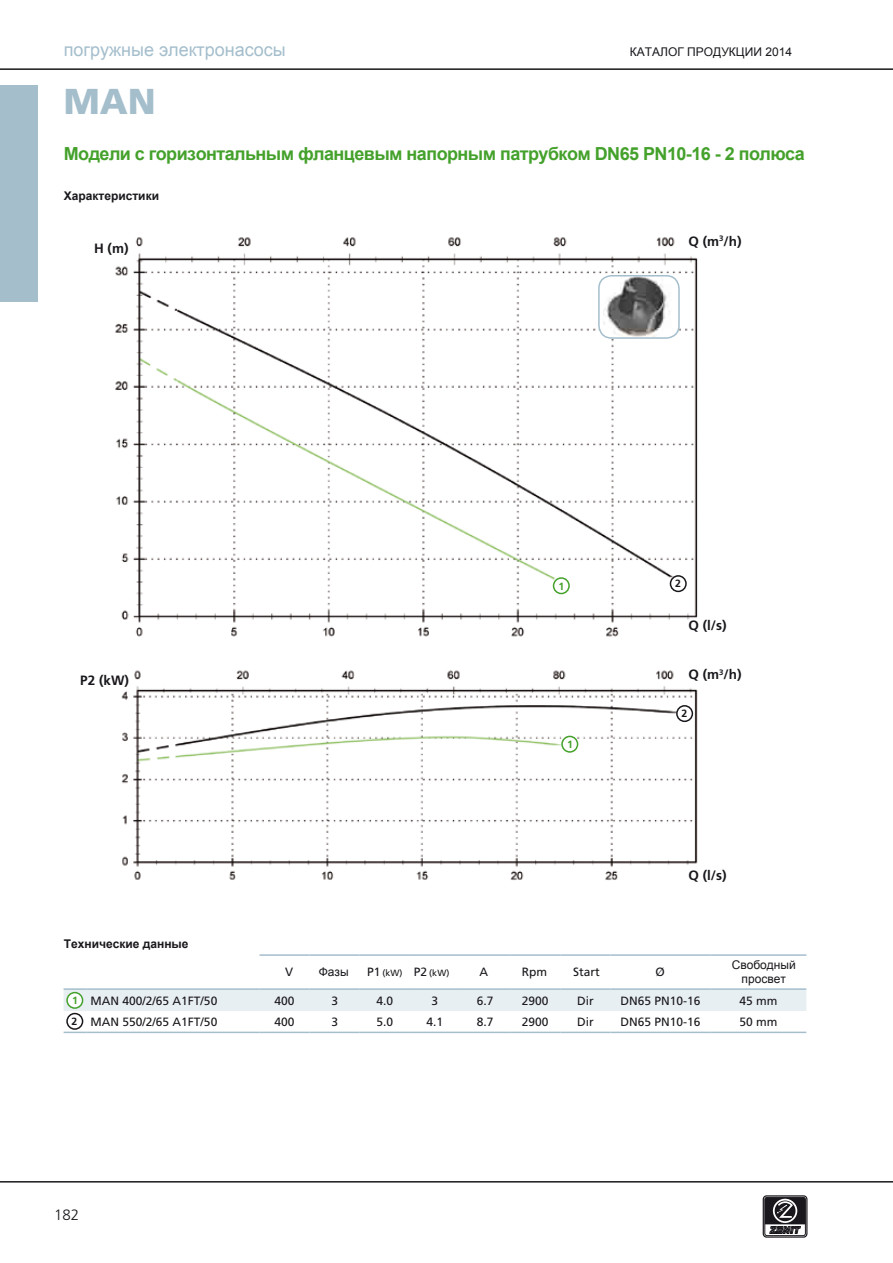
<style>
.page{position:relative;width:893px;height:1263px;background:#fff}
.page>*{position:absolute;margin:0;border:0;box-sizing:border-box;transform-origin:0 0}
.t1{font:900 36px "Frutiger";color:#a4becc}
.t2{font:700 18px "Arial";letter-spacing:-.03em;color:#44a12b}
.t3{font:18px "Arial";color:#a4becc}
.t4{font:300 15px "Frutiger";color:#1a171c}
.t5{font:700 13.5px "Frutiger";color:#1a171c}
.t6{font:12px "Frutiger";color:#1a171c}
.t7{font:700 12px "Arial";color:#1a171c}
.t8{font:12px "Arial";color:#1a171c}
.t9{font:12px/14.4px "Arial";color:#1a171c;text-align:center}
.t10{font:700 10.5px "Frutiger";color:#44a12b}
.t11{font:700 10.5px "Frutiger";color:#1a171c}
.t12{font:9px "Frutiger";color:#1a171c}
.s1{font-size:12px}
</style>
<div class="page">
<div style="left:0;top:85px;width:38px;height:217px;background:#a4becc"></div>
<hr style="left:0;top:68px;width:893px;height:2px;background:#1a171c">
<hr style="left:0;top:1181px;width:893px;height:1px;background:#1a171c">
<div style="left:763px;top:1195px;width:44px;height:42px;border:1px solid #1a171c;border-radius:3px"></div>
<div style="left:765px;top:1197px;width:41px;height:39px;border:1px solid #1a171c;border-radius:2px"></div>
<svg style="left:765px;top:1197px;width:40px;height:37px"></svg>
<img style="left:115px;top:237px;width:583px;height:400px">
<svg style="left:64px;top:990px;width:742px;height:40px"></svg>
<hr style="left:259px;top:954px;width:51px;height:2px;background:#a4becc">
<hr style="left:310px;top:954px;width:50px;height:2px;background:#a4becc">
<hr style="left:360px;top:954px;width:50px;height:2px;background:#a4becc">
<hr style="left:410px;top:954px;width:50px;height:2px;background:#a4becc">
<hr style="left:460px;top:954px;width:50px;height:2px;background:#a4becc">
<hr style="left:510px;top:954px;width:50px;height:2px;background:#a4becc">
<hr style="left:560px;top:954px;width:50px;height:2px;background:#a4becc">
<hr style="left:610px;top:954px;width:101px;height:2px;background:#a4becc">
<hr style="left:711px;top:954px;width:95px;height:2px;background:#a4becc">
<hr style="left:259px;top:988px;width:51px;height:2px;background:#a4becc">
<hr style="left:310px;top:988px;width:50px;height:2px;background:#a4becc">
<hr style="left:360px;top:988px;width:50px;height:2px;background:#a4becc">
<hr style="left:410px;top:988px;width:50px;height:2px;background:#a4becc">
<hr style="left:460px;top:988px;width:50px;height:2px;background:#a4becc">
<hr style="left:510px;top:988px;width:50px;height:2px;background:#a4becc">
<hr style="left:560px;top:988px;width:50px;height:2px;background:#a4becc">
<hr style="left:610px;top:988px;width:101px;height:2px;background:#a4becc">
<hr style="left:711px;top:988px;width:95px;height:2px;background:#a4becc">
<hr style="left:64px;top:988px;width:22px;height:2px;background:#a4becc">
<hr style="left:86px;top:988px;width:173px;height:2px;background:#a4becc">
<hr style="left:64px;top:1031px;width:22px;height:2px;background:#a4becc">
<hr style="left:86px;top:1031px;width:173px;height:2px;background:#a4becc">
<hr style="left:259px;top:1031px;width:51px;height:2px;background:#a4becc">
<hr style="left:310px;top:1031px;width:50px;height:2px;background:#a4becc">
<hr style="left:360px;top:1031px;width:50px;height:2px;background:#a4becc">
<hr style="left:410px;top:1031px;width:50px;height:2px;background:#a4becc">
<hr style="left:460px;top:1031px;width:50px;height:2px;background:#a4becc">
<hr style="left:510px;top:1031px;width:50px;height:2px;background:#a4becc">
<hr style="left:560px;top:1031px;width:50px;height:2px;background:#a4becc">
<hr style="left:610px;top:1031px;width:101px;height:2px;background:#a4becc">
<hr style="left:711px;top:1031px;width:95px;height:2px;background:#a4becc">
<img style="left:121px;top:670px;width:577px;height:210px">
<div style="left:67px;top:992px;width:16px;height:16px;background:#fff;border-radius:50%"></div>
<div style="left:66px;top:992px;width:17px;height:17px;border:2px solid #44a12b;border-radius:50%"></div>
<div style="left:67px;top:1013px;width:16px;height:16px;background:#fff;border-radius:50%"></div>
<div style="left:66px;top:1013px;width:17px;height:17px;border:2px solid #1a171c;border-radius:50%"></div>
<div style="left:599px;top:276px;width:80px;height:62px;background:#fff;border-radius:13px"></div>
<img style="left:603px;top:276px;width:73px;height:62px">
<div style="left:598px;top:275px;width:82px;height:64px;border:2px solid #a4becc;border-radius:13px"></div>
<div style="left:562px;top:736px;width:16px;height:16px;background:#fff;border-radius:50%"></div>
<div style="left:561px;top:736px;width:17px;height:17px;border:2px solid #44a12b;border-radius:50%"></div>
<div style="left:677px;top:706px;width:15px;height:15px;background:#fff;border-radius:50%"></div>
<div style="left:676px;top:705px;width:17px;height:17px;border:2px solid #1a171c;border-radius:50%"></div>
<div style="left:554px;top:578px;width:15px;height:15px;background:#fff;border-radius:50%"></div>
<div style="left:553px;top:577px;width:17px;height:17px;border:2px solid #44a12b;border-radius:50%"></div>
<div style="left:670px;top:576px;width:16px;height:15px;background:#fff;border-radius:50%"></div>
<div style="left:670px;top:575px;width:17px;height:17px;border:2px solid #1a171c;border-radius:50%"></div>
<h2 class="t3" style="left:64px;top:38px;width:223px">погружные электронасосы</h2>
<p class="t8" style="left:630px;top:44px;width:164px">КАТАЛОГ ПРОДУКЦИИ 2014</p>
<h1 class="t1" style="left:64px;top:79px;width:94px">MAN</h1>
<h2 class="t2" style="left:64px;top:142px;width:742px">Модели с горизонтальным фланцевым напорным патрубком DN65 PN10-16 - 2 полюса</h2>
<p class="t7" style="left:64px;top:188px;width:97px">Характеристики</p>
<p class="t5" style="left:94px;top:240px;width:36px">H (m)</p>
<p class="t5" style="left:688px;top:233px;width:55px">Q (m<sup>3</sup>/h)</p>
<p class="t5" style="left:80px;top:673px;width:50px">P2 (kW)</p>
<p class="t7" style="left:64px;top:936px;width:126px">Технические данные</p>
<p class="t10" style="left:559px;top:580px;width:7px">1</p>
<p class="t11" style="left:675px;top:578px;width:7px">2</p>
<p class="t5" style="left:688px;top:617px;width:40px">Q (l/s)</p>
<p class="t5" style="left:688px;top:666px;width:55px">Q (m<sup>3</sup>/h)</p>
<p class="t10" style="left:567px;top:738px;width:7px">1</p>
<p class="t11" style="left:681px;top:707px;width:7px">2</p>
<p class="t5" style="left:688px;top:868px;width:40px">Q (l/s)</p>
<p class="t9" style="left:319px;top:965px;width:31px">Фазы</p>
<p class="t6" style="left:285px;top:965px;width:10px">V</p>
<p class="t12" style="left:367px;top:968px;width:84px"><span class="s1">P1</span> (kW) <span class="s1">P2</span> (kW)</p>
<p class="t6" style="left:479px;top:965px;width:10px">A</p>
<p class="t6" style="left:522px;top:965px;width:27px">Rpm</p>
<p class="t6" style="left:573px;top:965px;width:28px">Start</p>
<p class="t6" style="left:655px;top:965px;width:11px">Ø</p>
<p class="t9" style="left:732px;top:957px;width:66px">Свободный просвет</p>
<p class="t10" style="left:72px;top:994px;width:7px">1</p>
<p class="t11" style="left:72px;top:1015px;width:7px">2</p>
<p class="t6" style="left:91px;top:994px;width:128px">MAN 400/2/65 A1FT/50</p>
<p class="t6" style="left:275px;top:994px;width:22px">400</p>
<p class="t6" style="left:331px;top:994px;width:8px">3</p>
<p class="t6" style="left:376px;top:994px;width:18px">4.0</p>
<p class="t6" style="left:432px;top:994px;width:8px">3</p>
<p class="t6" style="left:477px;top:994px;width:18px">6.7</p>
<p class="t6" style="left:522px;top:994px;width:28px">2900</p>
<p class="t6" style="left:577px;top:994px;width:18px">Dir</p>
<p class="t6" style="left:620px;top:994px;width:82px">DN65 PN10-16</p>
<p class="t6" style="left:739px;top:994px;width:40px">45 mm</p>
<p class="t6" style="left:91px;top:1015px;width:128px">MAN 550/2/65 A1FT/50</p>
<p class="t6" style="left:275px;top:1015px;width:22px">400</p>
<p class="t6" style="left:331px;top:1015px;width:8px">3</p>
<p class="t6" style="left:376px;top:1015px;width:18px">5.0</p>
<p class="t6" style="left:427px;top:1015px;width:18px">4.1</p>
<p class="t6" style="left:477px;top:1015px;width:18px">8.7</p>
<p class="t6" style="left:522px;top:1015px;width:28px">2900</p>
<p class="t6" style="left:577px;top:1015px;width:18px">Dir</p>
<p class="t6" style="left:620px;top:1015px;width:82px">DN65 PN10-16</p>
<p class="t6" style="left:739px;top:1015px;width:40px">50 mm</p>
<p class="t4" style="left:54px;top:1206px;width:27px">182</p>
</div>
